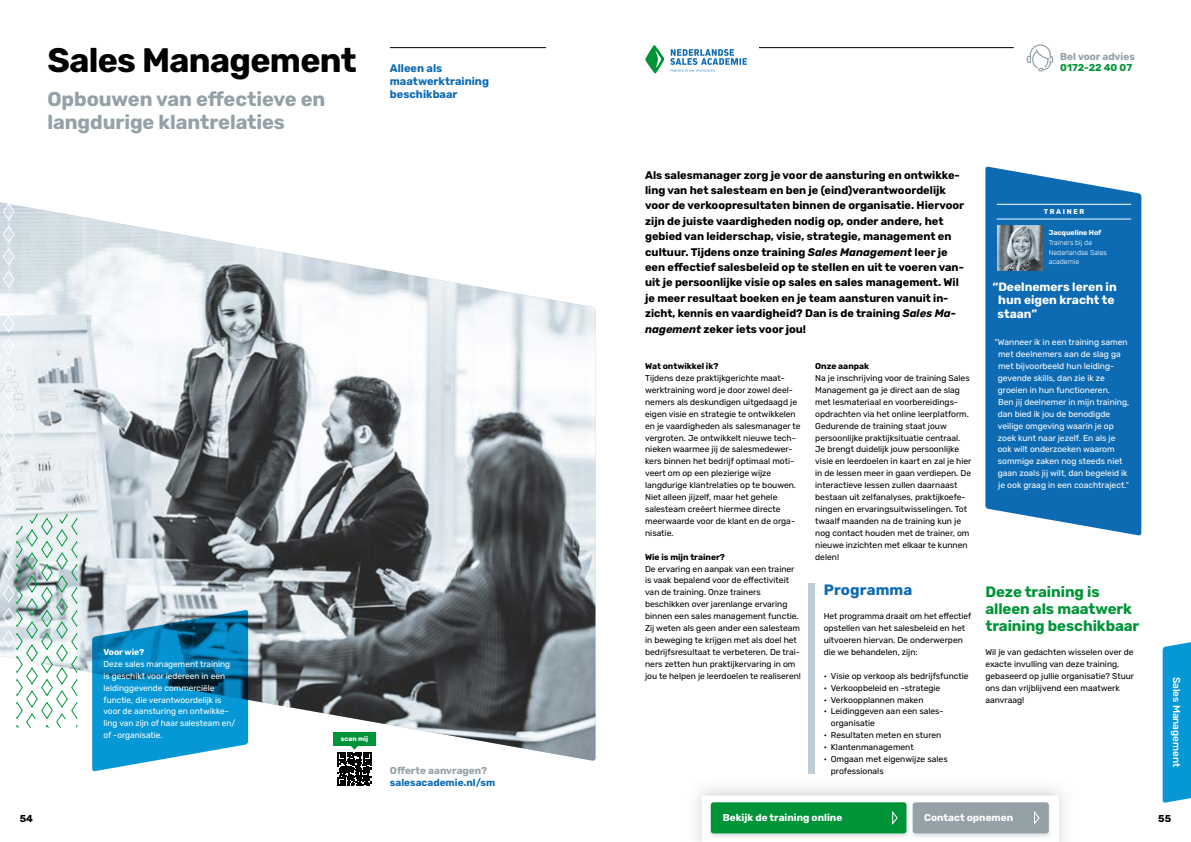
<style>
.page{position:relative;width:1191px;height:842px;background:#fff}
.page>*{position:absolute;margin:0;border:0;box-sizing:border-box;transform-origin:0 0}
.t1{font:700 34px "Rubik";letter-spacing:-.02em;color:#000}
.t2{font:700 20px/23px "Rubik";letter-spacing:-.005em;color:#94a1a7}
.t3{font:700 15px/16.5px "Rubik";letter-spacing:-.005em;color:#009438}
.t4{font:700 15px "Rubik";letter-spacing:.01em;color:#0d6bb4}
.t5{font:700 12px/13.8px "Rubik";color:#fff}
.t6{font:700 11px/15.4px "Rubik";color:#000}
.t7{font:700 11px/13.2px "Rubik";color:#0d6bb4}
.t8{font:700 10px "Rubik";color:#fff}
.t9{font:700 10px "Rubik";color:#94a1a7}
.t10{font:700 10px "Rubik";color:#0d6bb4}
.t11{font:500 10px "Rubik";letter-spacing:-.005em;color:#fff}
.t12{font:700 10px "Rubik";color:#009438}
.t13{font:700 10px "Rubik";color:#000}
.t14{font:8.5px/11.9px "Rubik";color:#000}
.t15{font:8.5px/11.9px "Rubik";color:#fff}
.t16{font:700 8.5px "Rubik";color:#000}
.t17{font:700 8.5px "Rubik";color:#fff}
.t18{font:300 7px/9.8px "Rubik";color:#fff}
.t19{font:700 7px "Rubik";color:#fff}
.t20{font:700 7px "Rubik";letter-spacing:.23em;color:#fff}
.t21{font:700 6.6px "Rubik";color:#fff}
.s1{font-style:italic}
</style>
<div class="page">
<hr style="left:645px;top:47px;width:368px;height:1px;background:#000">
<img style="left:17px;top:205px;width:578px;height:556px">
<div style="left:808px;top:583px;width:7px;height:191px;background:#becdd6"></div>
<hr style="left:390px;top:47px;width:156px;height:1px;background:#000">
<svg style="left:0;top:202px;width:17px;height:457px;fill:#e8eef2"></svg>
<svg style="left:92px;top:610px;width:156px;height:162px;background:#2b96c5"></svg>
<svg style="left:1026px;top:44px;width:27px;height:27px"></svg>
<svg style="left:333px;top:748px;width:43px;height:38px"></svg>
<div style="left:333px;top:732px;width:43px;height:13px;background:#009438"></div>
<svg style="left:338px;top:745px;width:33px;height:40px"></svg>
<div style="left:645px;top:45px;width:113px;height:29px;background:#fff"></div>
<svg style="left:645px;top:45px;width:19px;height:29px"></svg>
<svg style="left:670px;top:49px;width:77px;height:23px"></svg>
<svg style="left:16px;top:514px;width:61px;height:214px"></svg>
<div style="left:62px;top:719px;width:14px;height:16px;background:#fff"></div>
<div style="left:33px;top:719px;width:13px;height:16px;background:#fff"></div>
<svg style="left:985px;top:166px;width:156px;height:370px;background:#267abb"></svg>
<img style="left:997px;top:225px;width:45px;height:46px">
<hr style="left:996px;top:219px;width:135px;height:1px;background:#fff">
<hr style="left:996px;top:204px;width:135px;height:1px;background:#fff">
<div style="left:686px;top:777px;width:389px;height:65px;background:#94a1a7;opacity:.4"></div>
<svg style="left:702px;top:795px;width:357px;height:47px"></svg>
<svg style="left:1162px;top:642px;width:29px;height:161px;background:#139dd8"></svg>
<h1 class="t1" style="left:47px;top:40px;width:311px">Sales Management</h1>
<h2 class="t2" style="left:47px;top:89px;width:279px">Opbouwen van effectieve en langdurige klantrelaties</h2>
<p class="t7" style="left:390px;top:62px;width:101px">Alleen als maatwerktraining beschikbaar</p>
<p class="t17" style="left:103px;top:647px;width:42px">Voor wie?</p>
<p class="t15" style="left:103px;top:658px;width:134px">Deze sales management training is geschikt voor iedereen in een leidinggevende commerciële functie, die verantwoordelijk is voor de aansturing en ontwikke&shy;ling van zijn of haar salesteam en/ of -organisatie.</p>
<p class="t21" style="left:341px;top:734px;width:29px">scan mij</p>
<p class="t9" style="left:390px;top:765px;width:99px">Offerte aanvragen?</p>
<p class="t10" style="left:390px;top:776px;width:107px">salesacademie.nl/sm</p>
<p class="t9" style="left:1060px;top:50px;width:76px">Bel voor advies</p>
<p class="t12" style="left:1060px;top:62px;width:73px">0172-22 40 07</p>
<p class="t6" style="left:645px;top:167px;width:321px">Als salesmanager zorg je voor de aansturing en ontwikke&shy;ling van het salesteam en ben je (eind)verantwoordelijk voor de verkoopresultaten binnen de organisatie. Hiervoor zijn de juiste vaardigheden nodig op, onder andere, het gebied van leiderschap, visie, strategie, management en cultuur. Tijdens onze training <span class="s1">Sales Management</span> leer je een effectief salesbeleid op te stellen en uit te voeren van&shy;uit je persoonlijke visie op sales en sales management. Wil je meer resultaat boeken en je team aansturen vanuit in&shy;zicht, kennis en vaardigheid? Dan is de training <span class="s1">Sales Ma&shy;nagement</span> zeker iets voor jou!</p>
<p class="t16" style="left:645px;top:361px;width:75px">Wat ontwikkel ik?</p>
<p class="t14" style="left:645px;top:372px;width:157px">Tijdens deze praktijkgerichte maat&shy;werktraining word je door zowel deel&shy;nemers als deskundigen uitgedaagd je eigen visie en strategie te ontwikkelen en je vaardigheden als salesmanager te vergroten. Je ontwikkelt nieuwe tech&shy;nieken waarmee jij de salesmedewer&shy;kers binnen het bedrijf optimaal moti&shy;veert om op een plezierige wijze langdurige klantrelaties op te bouwen.<br>Niet alleen jijzelf, maar het gehele salesteam creëert hiermee directe meerwaarde voor de klant en de orga&shy;nisatie.</p>
<p class="t16" style="left:645px;top:552px;width:81px">Wie is mijn trainer?</p>
<p class="t14" style="left:645px;top:563px;width:157px">De ervaring en aanpak van een trainer is vaak bepalend voor de effectiviteit van de training. Onze trainers beschikken over jarenlange ervaring binnen een sales management functie.<br>Zij weten als geen ander een salesteam in beweging te krijgen met als doel het bedrijfsresultaat te verbeteren. De trai&shy;ners zetten hun praktijkervaring in om jou te helpen je leerdoelen te realiseren!</p>
<p class="t16" style="left:815px;top:361px;width:55px">Onze aanpak</p>
<p class="t14" style="left:815px;top:372px;width:158px">Na je inschrijving voor de training Sales Management ga je direct aan de slag met lesmateriaal en voorbereidings&shy;opdrachten via het online leerplatform.<br>Gedurende de training staat jouw persoonlijke praktijksituatie centraal.<br>Je brengt duidelijk jouw persoonlijke visie en leerdoelen in kaart en zal je hier in de lessen meer in gaan verdiepen. De interactieve lessen zullen daarnaast bestaan uit zelfanalyses, praktijkoefe&shy;ningen en ervaringsuitwisselingen. Tot twaalf maanden na de training kun je nog contact houden met de trainer, om nieuwe inzichten met elkaar te kunnen delen!</p>
<h3 class="t4" style="left:823px;top:581px;width:90px">Programma</h3>
<p class="t14" style="left:823px;top:610px;width:149px">Het programma draait om het effectief opstellen van het salesbeleid en het uitvoeren hiervan. De onderwerpen die we behandelen, zijn:</p>
<p class="t14" style="left:823px;top:670px;width:146px">• Visie op verkoop als bedrijfsfunctie</p>
<p class="t14" style="left:823px;top:682px;width:118px">• Verkoopbeleid en -strategie</p>
<p class="t14" style="left:823px;top:694px;width:101px">• Verkoopplannen maken</p>
<p class="t14" style="left:831px;top:706px;width:113px;text-indent:-7px">• Leidinggeven aan een sales&shy;organisatie</p>
<p class="t14" style="left:823px;top:729px;width:119px">• Resultaten meten en sturen</p>
<p class="t14" style="left:823px;top:741px;width:91px">• Klantenmanagement</p>
<p class="t14" style="left:831px;top:753px;width:118px;text-indent:-7px">• Omgaan met eigenwijze sales professionals</p>
<p class="t20" style="left:1043px;top:208px;width:42px">TRAINER</p>
<p class="t19" style="left:1048px;top:229px;width:54px">Jacqueline Hof</p>
<p class="t18" style="left:1048px;top:238px;width:60px">Trainers bij de<br>Nederlandse Sales academie</p>
<h3 class="t5" style="left:997px;top:280px;width:121px;text-indent:-5px">“Deelnemers leren in hun eigen kracht te staan”</h3>
<p class="t15" style="left:997px;top:337px;width:133px;text-indent:-3px">“Wanneer ik in een training samen met deelnemers aan de slag ga met bijvoorbeeld hun leiding&shy;gevende skills, dan zie ik ze groeien in hun functioneren.<br>Ben jij deelnemer in mijn training, dan bied ik jou de benodigde veilige omgeving waarin je op zoek kunt naar jezelf. En als je ook wilt onderzoeken waarom sommige zaken nog steeds niet gaan zoals jij wilt, dan begeleid ik je ook graag in een coachtraject.”</p>
<h3 class="t3" style="left:985px;top:584px;width:155px">Deze training is alleen als maatwerk training beschikbaar</h3>
<p class="t14" style="left:985px;top:646px;width:150px">Wil je van gedachten wisselen over de exacte invulling van deze training, gebaseerd op jullie organisatie? Stuur ons dan vrijblijvend een maatwerk aanvraag!</p>
<p class="t11" style="left:1182px;top:677px;width:92px;rotate:90deg">Sales Management</p>
<p class="t8" style="left:722px;top:812px;width:121px">Bekijk de training online</p>
<p class="t8" style="left:924px;top:812px;width:91px">Contact opnemen</p>
<p class="t13" style="left:20px;top:812px;width:15px">54</p>
<p class="t13" style="left:1158px;top:812px;width:14px">55</p>
</div>
